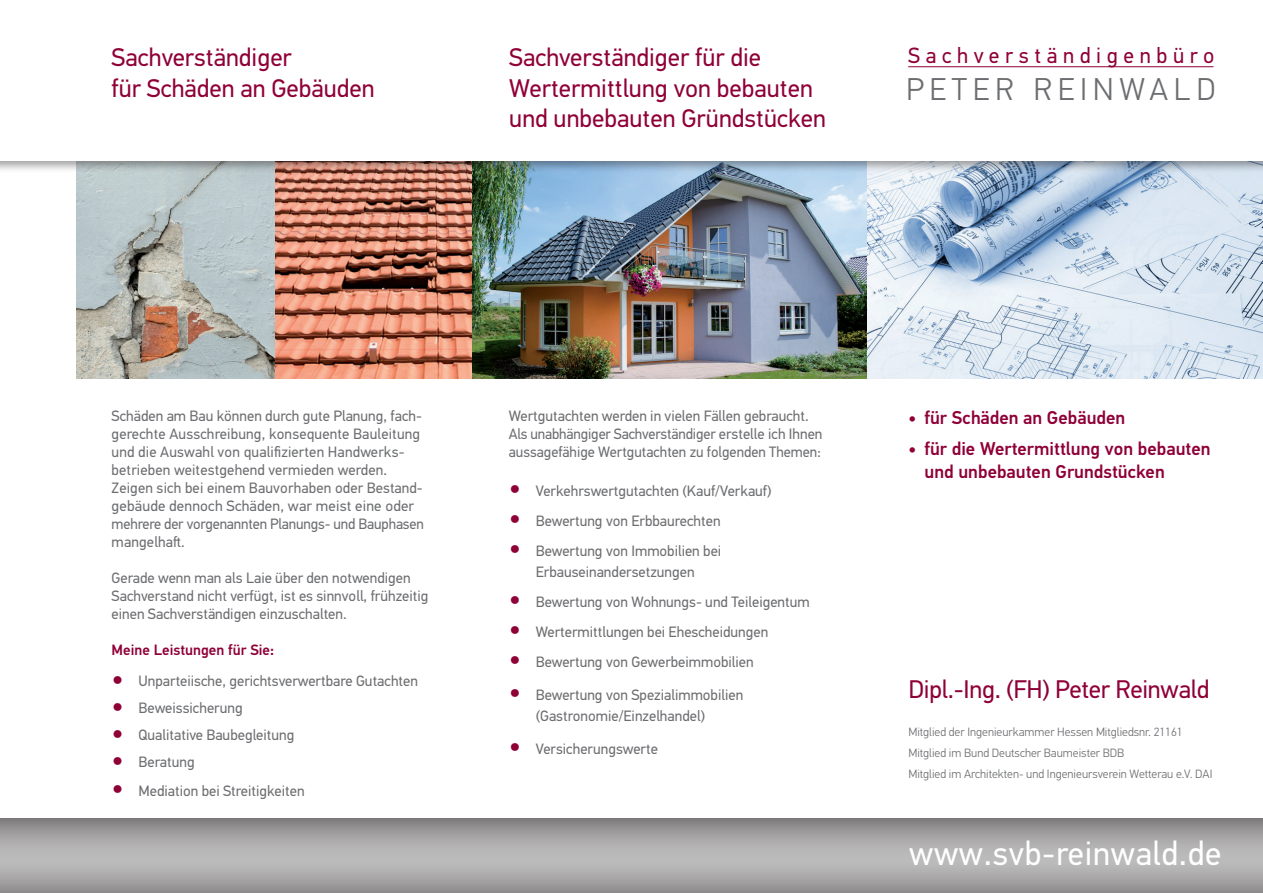
<style>
.page{position:relative;width:1263px;height:893px;background:#fff}
.page>*{position:absolute;margin:0;border:0;box-sizing:border-box;transform-origin:0 0}
.t1{font:33.75px "PF Din Text Pro";letter-spacing:.02em;color:#fff}
.t2{font:300 31.5px "PF Din Text Pro";letter-spacing:.18em;color:#6c6d70}
.t3{font:25.5px "PF Din Text Pro";color:#8f0037}
.t4{font:22.05px "PF Din Text Pro";letter-spacing:.255em;color:#8f0037}
.t5{font:500 18.6px "PF Din Text Pro";color:#8f0037}
.t6{font:15px/18px "PF Din Text Pro";color:#6c6d70}
.t7{font:500 15px "PF Din Text Pro";color:#8f0037}
.t8{font:300 12px "PF Din Text Pro";color:#6c6d70}
.s1{font-size:30px;color:#8f0037}
</style>
<div class="page">
<img style="left:76px;top:173px;width:791px;height:205px">
<img style="left:867px;top:173px;width:396px;height:205px">
<div style="left:0;top:0;width:1263px;height:173px;background:#231f20;opacity:.42"></div>
<div style="left:0;top:0;width:1263px;height:161px;background:#fff"></div>
<svg style="left:0;top:819px;width:1263px;height:74px;background:#a6a5a5"></svg>
<hr style="left:908px;top:66px;width:305px;height:1px;background:#8f0037">
<p class="t3" style="left:112px;top:42px;width:182px">Sachverständiger</p>
<p class="t3" style="left:112px;top:73px;width:265px">für Schäden an Gebäuden</p>
<p class="t3" style="left:509px;top:42px;width:253px">Sachverständiger für die</p>
<p class="t3" style="left:509px;top:73px;width:305px">Wertermittlung von bebauten</p>
<p class="t3" style="left:509px;top:103px;width:318px">und unbebauten Gründstücken</p>
<p class="t4" style="left:908px;top:43px;width:308px">Sachverständigenbüro</p>
<p class="t2" style="left:906px;top:71px;width:311px">PETER REINWALD</p>
<p class="t6" style="left:112px;top:407px;width:312px">Schäden am Bau können durch gute Planung, fach&shy;gerechte Ausschreibung, konsequente Bauleitung und die Auswahl von qualifizierten Handwerks&shy;betrieben weitestgehend vermieden werden.</p>
<p class="t6" style="left:112px;top:479px;width:314px">Zeigen sich bei einem Bauvorhaben oder Bestand&shy;gebäude dennoch Schäden, war meist eine oder mehrere der vorgenannten Planungs- und Bauphasen mangelhaft.</p>
<p class="t6" style="left:112px;top:569px;width:318px">Gerade wenn man als Laie über den notwendigen<br>Sachverstand nicht verfügt, ist es sinnvoll, frühzeitig einen Sachverständigen einzuschalten.</p>
<p class="t7" style="left:112px;top:641px;width:164px">Meine Leistungen für Sie:</p>
<p class="t6" style="left:112px;top:672px;width:308px"><span class="s1">•</span> Unparteiische, gerichtsverwertbare Gutachten</p>
<p class="t6" style="left:112px;top:699px;width:133px"><span class="s1">•</span> Beweissicherung</p>
<p class="t6" style="left:112px;top:726px;width:184px"><span class="s1">•</span> Qualitative Baubegleitung</p>
<p class="t6" style="left:112px;top:753px;width:85px"><span class="s1">•</span> Beratung</p>
<p class="t6" style="left:112px;top:782px;width:194px"><span class="s1">•</span> Mediation bei Streitigkeiten</p>
<p class="t6" style="left:509px;top:407px;width:315px">Wertgutachten werden in vielen Fällen gebraucht.<br>Als unabhängiger Sachverständiger erstelle ich Ihnen aussagefähige Wertgutachten zu folgenden Themen:</p>
<p class="t6" style="left:509px;top:482px;width:264px"><span class="s1">•</span> Verkehrswertgutachten (Kauf/Verkauf)</p>
<p class="t6" style="left:509px;top:512px;width:213px"><span class="s1">•</span> Bewertung von Erbbaurechten</p>
<p class="t6" style="left:509px;top:542px;width:214px"><span class="s1">•</span> Bewertung von Immobilien bei</p>
<p class="t6" style="left:536px;top:563px;width:160px">Erbauseinandersetzungen</p>
<p class="t6" style="left:509px;top:593px;width:303px"><span class="s1">•</span> Bewertung von Wohnungs- und Teileigentum</p>
<p class="t6" style="left:509px;top:623px;width:261px"><span class="s1">•</span> Wertermittlungen bei Ehescheidungen</p>
<p class="t6" style="left:509px;top:653px;width:246px"><span class="s1">•</span> Bewertung von Gewerbeimmobilien</p>
<p class="t6" style="left:509px;top:686px;width:236px"><span class="s1">•</span> Bewertung von Spezialimmobilien</p>
<p class="t6" style="left:536px;top:707px;width:171px">(Gastronomie/Einzelhandel)</p>
<p class="t6" style="left:509px;top:740px;width:151px"><span class="s1">•</span> Versicherungswerte</p>
<p class="t5" style="left:908px;top:406px;width:219px">• für Schäden an Gebäuden</p>
<p class="t5" style="left:908px;top:438px;width:304px">• für die Wertermittlung von bebauten</p>
<p class="t5" style="left:924px;top:460px;width:242px">und unbebauten Grundstücken</p>
<p class="t3" style="left:908px;top:675px;width:302px">Dipl.-Ing. (FH) Peter Reinwald</p>
<p class="t8" style="left:908px;top:724px;width:276px">Mitglied der Ingenieurkammer Hessen Mitgliedsnr. 21161</p>
<p class="t8" style="left:908px;top:745px;width:217px">Mitglied im Bund Deutscher Baumeister BDB</p>
<p class="t8" style="left:908px;top:766px;width:305px">Mitglied im Architekten- und Ingenieursverein Wetterau e.V. DAI</p>
<p class="t1" style="left:909px;top:834px;width:314px">www.svb-reinwald.de</p>
</div>
